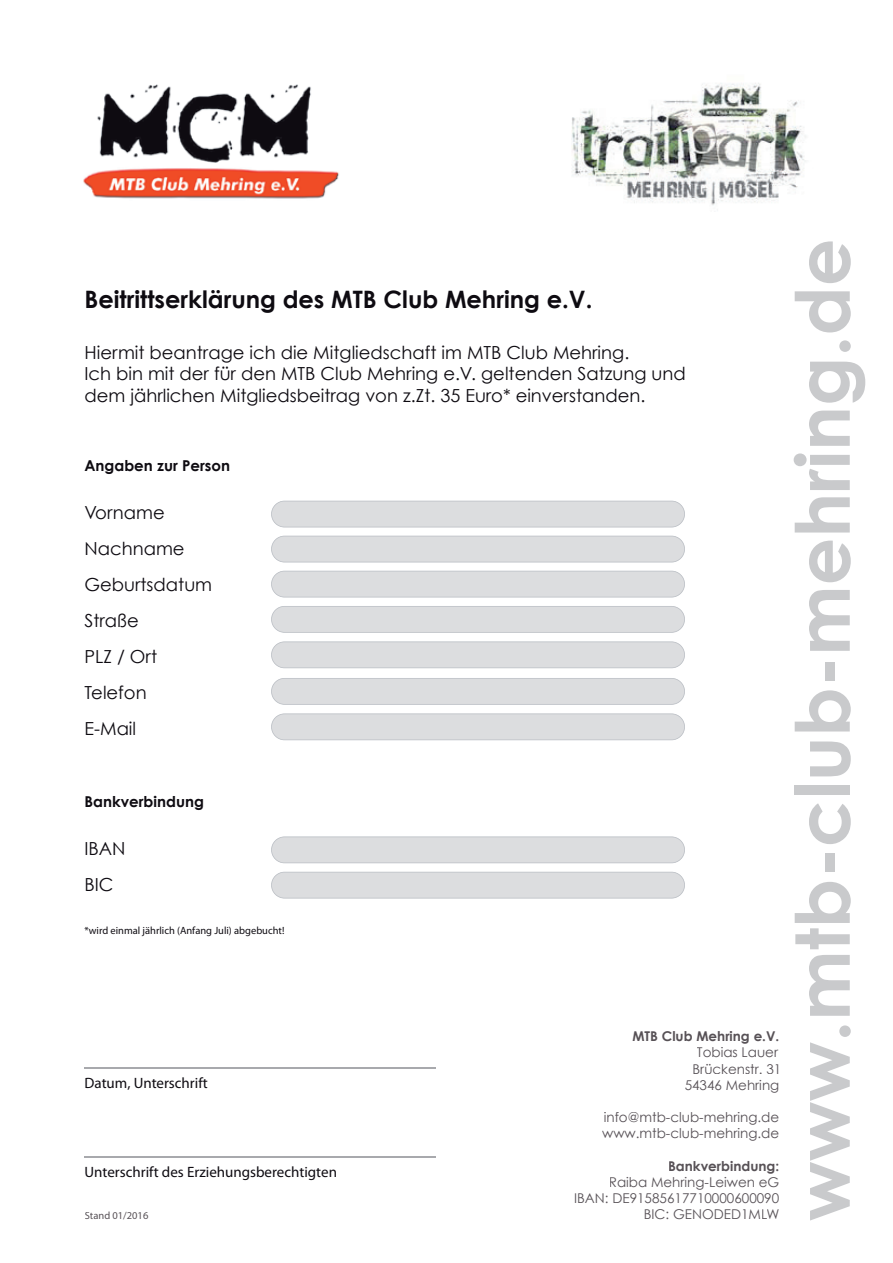
<style>
.page{position:relative;width:893px;height:1263px;background:#fff}
.page>*{position:absolute;margin:0;border:0;box-sizing:border-box;transform-origin:0 0}
.t1{font:700 74.85px "Century Gothic";color:#c9cacc}
.t2{font:700 24px "Century Gothic";color:#0e0b11}
.t3{font:18px/36px "Century Gothic";color:#0e0b11}
.t4{font:15px "Myriad Pro";color:#0e0b11}
.t5{font:700 15px "Century Gothic";color:#0e0b11}
.t6{font:13.5px/16.2px "Century Gothic";color:#575156;text-align:right}
.t7{font:700 13.5px "Century Gothic";color:#575156}
.t8{font:10.5px "Myriad Pro";color:#0e0b11}
.t9{font:10.5px "Myriad Pro";color:#575156}
</style>
<div class="page">
<img style="left:83px;top:84px;width:256px;height:115px">
<img style="left:572px;top:83px;width:234px;height:123px">
<svg style="left:271px;top:501px;width:414px;height:26px;background:#dbdcde"></svg>
<svg style="left:271px;top:536px;width:414px;height:26px;background:#dbdcde"></svg>
<svg style="left:271px;top:571px;width:414px;height:26px;background:#dbdcde"></svg>
<svg style="left:271px;top:606px;width:414px;height:27px;background:#dadbde"></svg>
<svg style="left:271px;top:641px;width:414px;height:27px;background:#dbdcde"></svg>
<svg style="left:271px;top:678px;width:414px;height:27px;background:#dadbde"></svg>
<svg style="left:271px;top:713px;width:414px;height:27px;background:#dbdcde"></svg>
<svg style="left:271px;top:836px;width:414px;height:27px;background:#dbdcde"></svg>
<svg style="left:271px;top:872px;width:414px;height:26px;background:#dbdcde"></svg>
<hr style="left:84px;top:1067px;width:352px;height:2px;background:#a8a9ad">
<hr style="left:84px;top:1157px;width:352px;height:1px;background:#a8a9ad">
<h2 class="t2" style="left:85px;top:281px;width:509px">Beitrittserklärung des MTB Club Mehring e.V.</h2>
<p class="t3" style="left:85px;top:341px;width:603px;line-height:21.6px">Hiermit beantrage ich die Mitgliedschaft im MTB Club Mehring.<br>Ich bin mit der für den MTB Club Mehring e.V. geltenden Satzung und dem jährlichen Mitgliedsbeitrag von z.Zt. 35 Euro* einverstanden.</p>
<p class="t5" style="left:85px;top:454px;width:147px">Angaben zur Person</p>
<p class="t3" style="left:85px;top:494px;width:129px">Vorname<br>Nachname<br>Geburtsdatum<br>Straße<br>PLZ / Ort<br>Telefon<br>E-Mail</p>
<p class="t5" style="left:85px;top:790px;width:121px">Bankverbindung</p>
<p class="t3" style="left:85px;top:830px;width:43px">IBAN<br>BIC</p>
<p class="t8" style="left:85px;top:924px;width:201px">*wird einmal jährlich (Anfang Juli) abgebucht!</p>
<p class="t4" style="left:85px;top:1074px;width:125px">Datum, Unterschrift</p>
<p class="t4" style="left:85px;top:1163px;width:254px">Unterschrift des Erziehungsberechtigten</p>
<p class="t9" style="left:85px;top:1209px;width:65px">Stand 01/2016</p>
<p class="t7" style="left:632px;top:1026px;width:148px">MTB Club Mehring e.V.</p>
<p class="t6" style="left:685px;top:1044px;width:98px">Tobias Lauer<br>Brückenstr. 31<br>54346 Mehring</p>
<p class="t6" style="left:602px;top:1109px;width:179px;text-align:left">info@mtb-club-mehring.de www.mtb-club-mehring.de</p>
<p class="t7" style="left:668px;top:1156px;width:113px">Bankverbindung:</p>
<p class="t6" style="left:574px;top:1174px;width:207px">Raiba Mehring-Leiwen eG<br>IBAN: DE91585617710000600090<br>BIC: GENODED1MLW</p>
<h1 class="t1" style="left:766px;top:1221px;width:984px;rotate:-90deg">www.mtb-club-mehring.de</h1>
</div>
